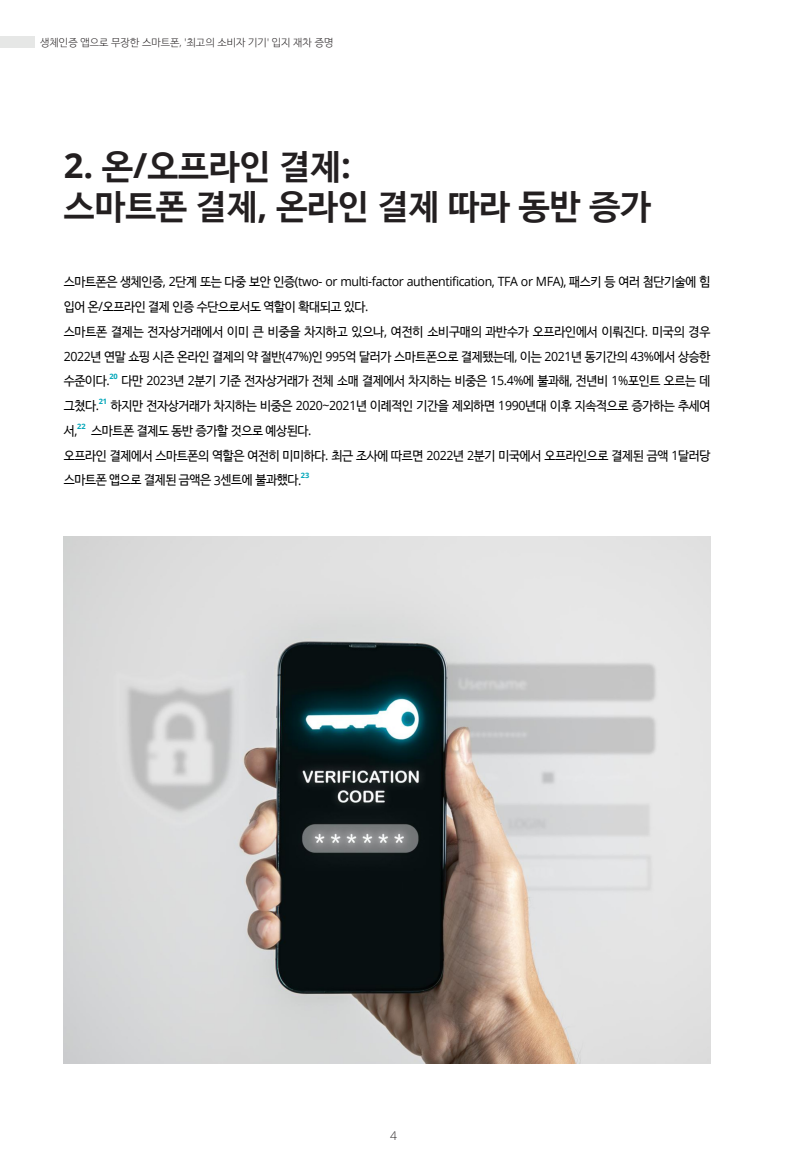
<style>
.page{position:relative;width:787px;height:1170px;background:#fff}
.page>*{position:absolute;margin:0;border:0;box-sizing:border-box;transform-origin:0 0}
.t1{font:700 34.5px "Nanum Barun Gothic";color:#231f20}
.t2{font:12.75px/24.8px "Nanum Barun Gothic";letter-spacing:-.03em;color:#000}
.t3{font:300 12px "Open Sans";color:#231f20}
.t4{font:300 10.5px "Nanum Barun Gothic";color:#231f20}
.t5{font:700 7.5px "Open Sans";color:#00a6b9}
.s1{font-family:"Open Sans"}
</style>
<div class="page">
<div style="left:0;top:36px;width:35px;height:12px;background:#e6e7e6"></div>
<img style="left:64px;top:536px;width:646px;height:527px">
<p class="t4" style="left:40px;top:37px;width:295px">생체인증 앱으로 무장한 스마트폰<span class="s1">, '</span>최고의 소비자 기기<span class="s1">'</span> 입지 재차 증명</p>
<p class="t1" style="left:64px;top:149px;width:288px"><span class="s1">2.</span> 온<span class="s1">/</span>오프라인 결제<span class="s1">:</span></p>
<p class="t1" style="left:64px;top:188px;width:588px">스마트폰 결제<span class="s1">,</span> 온라인 결제 따라 동반 증가</p>
<p class="t2" style="left:64px;top:270px;width:648px">스마트폰은 생체인증<span class="s1">, 2</span>단계 또는 다중 보안 인증<span class="s1">(two- or multi-factor authentification, TFA or MFA),</span> 패스키 등 여러 첨단기술에 힘 입어 온<span class="s1">/</span>오프라인 결제 인증 수단으로서도 역할이 확대되고 있다<span class="s1">.</span></p>
<p class="t2" style="left:64px;top:320px;width:648px;text-align:justify">스마트폰 결제는 전자상거래에서 이미 큰 비중을 차지하고 있으나<span class="s1">,</span> 여전히 소비구매의 과반수가 오프라인에서 이뤄진다<span class="s1">.</span> 미국의 경우 <span class="s1">2022</span>년 연말 쇼핑 시즌 온라인 결제의 약 절반<span class="s1">(47%)</span>인 <span class="s1">995</span>억 달러가 스마트폰으로 결제됐는데<span class="s1">,</span> 이는 <span class="s1">2021</span>년 동기간의 <span class="s1">43%</span>에서 상승한 수준이다<span class="s1">.</span></p>
<p class="t5" style="left:109px;top:371px;width:10px">20</p>
<p class="t2" style="left:121px;top:369px;width:590px">다만 <span class="s1">2023</span>년 <span class="s1">2</span>분기 기준 전자상거래가 전체 소매 결제에서 차지하는 비중은 <span class="s1">15.4%</span>에 불과해<span class="s1">,</span> 전년비 <span class="s1">1%</span>포인트 오르는 데</p>
<p class="t2" style="left:64px;top:394px;width:37px">그쳤다<span class="s1">.</span></p>
<p class="t5" style="left:99px;top:396px;width:10px">21</p>
<p class="t2" style="left:111px;top:394px;width:601px">하지만 전자상거래가 차지하는 비중은 <span class="s1">2020~2021</span>년 이례적인 기간을 제외하면 <span class="s1">1990</span>년대 이후 지속적으로 증가하는 추세여</p>
<p class="t2" style="left:64px;top:419px;width:15px">서<span class="s1">,</span></p>
<p class="t5" style="left:77px;top:421px;width:10px">22</p>
<p class="t2" style="left:91px;top:419px;width:222px">스마트폰 결제도 동반 증가할 것으로 예상된다<span class="s1">.</span></p>
<p class="t2" style="left:64px;top:443px;width:648px">오프라인 결제에서 스마트폰의 역할은 여전히 미미하다<span class="s1">.</span> 최근 조사에 따르면 <span class="s1">2022</span>년 <span class="s1">2</span>분기 미국에서 오프라인으로 결제된 금액 <span class="s1">1</span>달러당 스마트폰 앱으로 결제된 금액은 <span class="s1">3</span>센트에 불과했다<span class="s1">.</span></p>
<p class="t5" style="left:301px;top:470px;width:10px">23</p>
<p class="t3" style="left:390px;top:1127px;width:8px">4</p>
</div>
